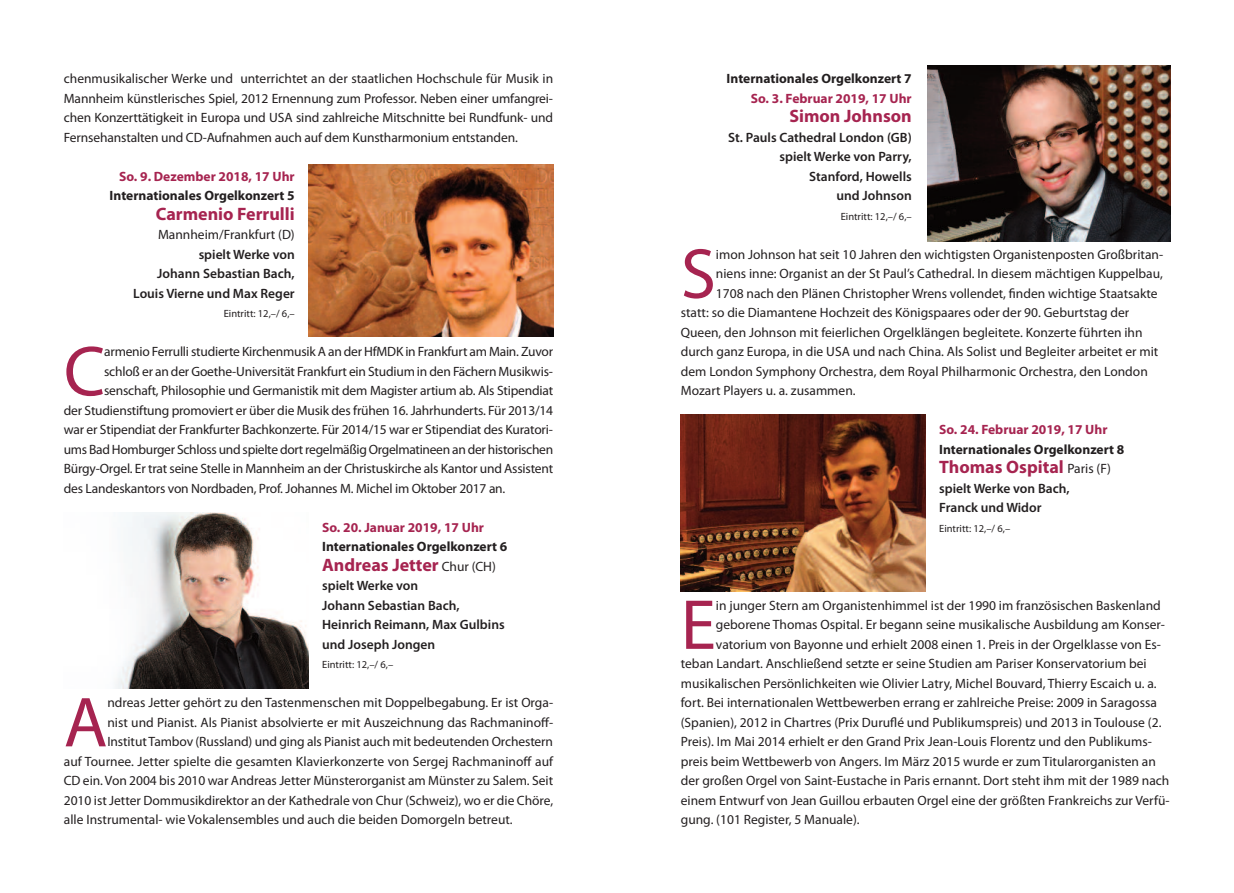
<style>
.page{position:relative;width:1234px;height:893px;background:#fff}
.page>*{position:absolute;margin:0;border:0;box-sizing:border-box;transform-origin:0 0}
.t1{font:71.4px "Myriad Pro";color:#a62450}
.t2{font:700 18px "Myriad Pro";color:#a62450}
.t3{font:13.5px/19.5px "Myriad Pro";color:#231f20;text-align:justify}
.t4{font:600 13.5px/19.5px "Myriad Pro";color:#231f20}
.t5{font:700 13.5px "Myriad Pro";color:#231f20}
.t6{font:700 13.5px "Myriad Pro";color:#a62450}
.t7{font:13.5px "Myriad Pro";letter-spacing:-.025em;color:#231f20}
.t8{font:10.5px "Myriad Pro";color:#231f20}
.s1{font-weight:400;font-size:13.5px;color:#231f20}
</style>
<div class="page">
<img style="left:308px;top:165px;width:245px;height:172px">
<img style="left:115px;top:512px;width:193px;height:177px">
<img style="left:927px;top:65px;width:242px;height:177px">
<img style="left:680px;top:415px;width:245px;height:176px">
<p class="t3" style="left:64px;top:70px;width:490px">chenmusikalischer Werke und unterrichtet an der staatlichen Hochschule für Musik in Mannheim künstlerisches Spiel, 2012 Ernennung zum Professor. Neben einer umfangrei&shy;chen Konzerttätigkeit in Europa und USA sind zahlreiche Mitschnitte bei Rundfunk- und Fernsehanstalten und CD-Aufnahmen auch auf dem Kunstharmonium entstanden.</p>
<p class="t6" style="left:119px;top:171px;width:177px">So. 9. Dezember 2018, 17 Uhr</p>
<p class="t5" style="left:110px;top:191px;width:186px">Internationales Orgelkonzert 5</p>
<h2 class="t2" style="left:156px;top:207px;width:140px">Carmenio Ferrulli</h2>
<p class="t3" style="left:158px;top:226px;width:138px">Mannheim/Frankfurt (D)</p>
<p class="t4" style="left:133px;top:246px;width:163px;text-align:right">spielt Werke von<br>Johann Sebastian Bach,<br>Louis Vierne und Max Reger</p>
<p class="t8" style="left:224px;top:310px;width:73px">Eintritt: 12,–/ 6,–</p>
<h1 class="t1" style="left:64px;top:345px;width:43px">C</h1>
<p class="t3" style="left:104px;top:343px;width:450px">armenio Ferrulli studierte Kirchenmusik A an der HfMDK in Frankfurt am Main. Zuvor</p>
<p class="t3" style="left:104px;top:363px;width:450px">schloß er an der Goethe-Universität Frankfurt ein Studium in den Fächern Musikwis-</p>
<p class="t3" style="left:104px;top:382px;width:450px">senschaft, Philosophie und Germanistik mit dem Magister artium ab. Als Stipendiat</p>
<p class="t3" style="left:64px;top:402px;width:490px">der Studienstiftung promoviert er über die Musik des frühen 16. Jahrhunderts. Für 2013/14</p>
<p class="t3" style="left:64px;top:421px;width:490px">war er Stipendiat der Frankfurter Bachkonzerte. Für 2014/15 war er Stipendiat des Kuratori-</p>
<p class="t7" style="left:64px;top:444px;width:490px">ums Bad Homburger Schloss und spielte dort regelmäßig Orgelmatineen an der historischen</p>
<p class="t3" style="left:64px;top:460px;width:490px">Bürgy-Orgel. Er trat seine Stelle in Mannheim an der Christuskirche als Kantor und Assistent</p>
<p class="t3" style="left:64px;top:480px;width:443px">des Landeskantors von Nordbaden, Prof. Johannes M. Michel im Oktober 2017 an.</p>
<p class="t6" style="left:322px;top:522px;width:163px">So. 20. Januar 2019, 17 Uhr</p>
<p class="t5" style="left:322px;top:542px;width:186px">Internationales Orgelkonzert 6</p>
<h2 class="t2" style="left:322px;top:558px;width:175px">Andreas Jetter <span class="s1">Chur (CH)</span></h2>
<p class="t4" style="left:322px;top:577px;width:184px">spielt Werke von<br>Johann Sebastian Bach,<br>Heinrich Reimann, Max Gulbins und Joseph Jongen</p>
<p class="t8" style="left:322px;top:661px;width:73px">Eintritt: 12,–/ 6,–</p>
<h1 class="t1" style="left:64px;top:696px;width:45px">A</h1>
<p class="t3" style="left:107px;top:694px;width:447px">ndreas Jetter gehört zu den Tastenmenschen mit Doppelbegabung. Er ist Orga-</p>
<p class="t3" style="left:107px;top:714px;width:447px">nist und Pianist. Als Pianist absolvierte er mit Auszeichnung das Rachmaninoff-</p>
<p class="t3" style="left:107px;top:733px;width:447px">Institut Tambov (Russland) und ging als Pianist auch mit bedeutenden Orchestern</p>
<p class="t3" style="left:64px;top:753px;width:490px">auf Tournee. Jetter spielte die gesamten Klavierkonzerte von Sergej Rachmaninoff auf</p>
<p class="t3" style="left:64px;top:772px;width:491px">CD ein. Von 2004 bis 2010 war Andreas Jetter Münsterorganist am Münster zu Salem. Seit</p>
<p class="t3" style="left:64px;top:792px;width:490px">2010 ist Jetter Dommusikdirektor an der Kathedrale von Chur (Schweiz), wo er die Chöre,</p>
<p class="t3" style="left:64px;top:811px;width:450px">alle Instrumental- wie Vokalensembles und auch die beiden Domorgeln betreut.</p>
<p class="t5" style="left:726px;top:74px;width:186px">Internationales Orgelkonzert 7</p>
<p class="t6" style="left:750px;top:93px;width:162px">So. 3. Februar 2019, 17 Uhr</p>
<h2 class="t2" style="left:789px;top:109px;width:124px">Simon Johnson</h2>
<p class="t4" style="left:728px;top:129px;width:185px;text-align:right">St. Pauls Cathedral London (GB) spielt Werke von Parry,<br>Stanford, Howells<br>und Johnson</p>
<p class="t8" style="left:840px;top:212px;width:73px">Eintritt: 12,–/ 6,–</p>
<h1 class="t1" style="left:680px;top:247px;width:37px">S</h1>
<p class="t3" style="left:715px;top:246px;width:448px">imon Johnson hat seit 10 Jahren den wichtigsten Organistenposten Großbritan-</p>
<p class="t3" style="left:715px;top:265px;width:448px">niens inne: Organist an der St Paul’s Cathedral. In diesem mächtigen Kuppelbau,</p>
<p class="t3" style="left:715px;top:285px;width:443px">1708 nach den Plänen Christopher Wrens vollendet, finden wichtige Staatsakte</p>
<p class="t3" style="left:680px;top:304px;width:450px">statt: so die Diamantene Hochzeit des Königspaares oder der 90. Geburtstag der</p>
<p class="t3" style="left:680px;top:324px;width:463px">Queen, den Johnson mit feierlichen Orgelklängen begleitete. Konzerte führten ihn</p>
<p class="t3" style="left:680px;top:343px;width:479px">durch ganz Europa, in die USA und nach China. Als Solist und Begleiter arbeitet er mit</p>
<p class="t3" style="left:680px;top:363px;width:468px">dem London Symphony Orchestra, dem Royal Philharmonic Orchestra, den London</p>
<p class="t3" style="left:680px;top:382px;width:176px">Mozart Players u. a. zusammen.</p>
<p class="t6" style="left:939px;top:425px;width:170px">So. 24. Februar 2019, 17 Uhr</p>
<p class="t5" style="left:939px;top:444px;width:186px">Internationales Orgelkonzert 8</p>
<h2 class="t2" style="left:939px;top:460px;width:173px">Thomas Ospital <span class="s1">Paris (F)</span></h2>
<p class="t4" style="left:939px;top:480px;width:132px">spielt Werke von Bach,<br>Franck und Widor</p>
<p class="t8" style="left:939px;top:524px;width:73px">Eintritt: 12,–/ 6,–</p>
<h1 class="t1" style="left:680px;top:598px;width:37px">E</h1>
<p class="t3" style="left:715px;top:597px;width:446px">in junger Stern am Organistenhimmel ist der 1990 im französischen Baskenland</p>
<p class="t3" style="left:715px;top:616px;width:450px">geborene Thomas Ospital. Er begann seine musikalische Ausbildung am Konser-</p>
<p class="t3" style="left:715px;top:636px;width:446px">vatorium von Bayonne und erhielt 2008 einen 1. Preis in der Orgelklasse von Es-</p>
<p class="t3" style="left:680px;top:655px;width:467px">teban Landart. Anschließend setzte er seine Studien am Pariser Konservatorium bei</p>
<p class="t3" style="left:680px;top:675px;width:477px">musikalischen Persönlichkeiten wie Olivier Latry, Michel Bouvard, Thierry Escaich u. a.</p>
<p class="t3" style="left:680px;top:694px;width:477px">fort. Bei internationalen Wettbewerben errang er zahlreiche Preise: 2009 in Saragossa</p>
<p class="t3" style="left:680px;top:714px;width:482px">(Spanien), 2012 in Chartres (Prix Duruflé und Publikumspreis) und 2013 in Toulouse (2.</p>
<p class="t3" style="left:680px;top:733px;width:472px">Preis). Im Mai 2014 erhielt er den Grand Prix Jean-Louis Florentz und den Publikums-</p>
<p class="t3" style="left:680px;top:753px;width:476px">preis beim Wettbewerb von Angers. Im März 2015 wurde er zum Titularorganisten an</p>
<p class="t3" style="left:680px;top:772px;width:490px">der großen Orgel von Saint-Eustache in Paris ernannt. Dort steht ihm mit der 1989 nach</p>
<p class="t3" style="left:680px;top:792px;width:490px">einem Entwurf von Jean Guillou erbauten Orgel eine der größten Frankreichs zur Verfü-</p>
<p class="t3" style="left:680px;top:811px;width:180px">gung. (101 Register, 5 Manuale).</p>
</div>
